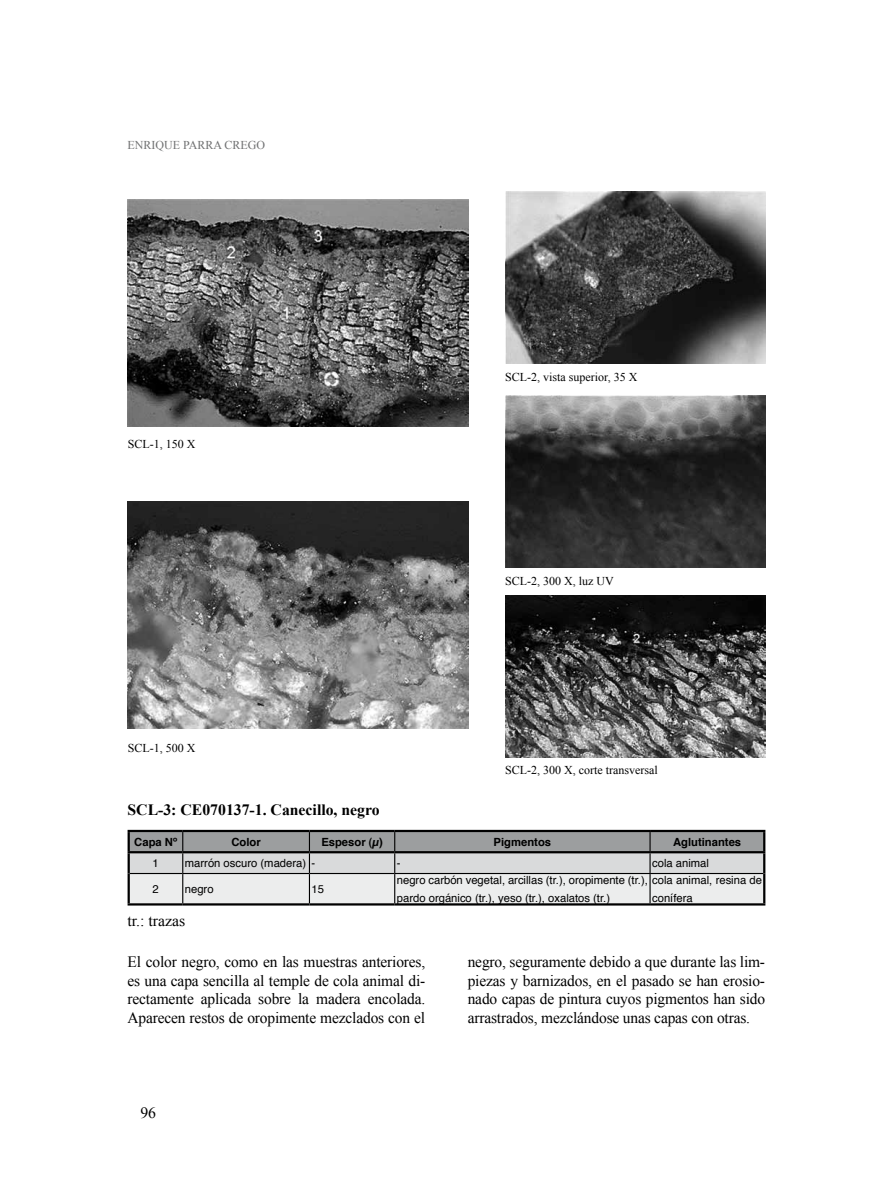
<style>
.page{position:relative;width:893px;height:1191px;background:#fff}
.page>*{position:absolute;margin:0;border:0;box-sizing:border-box;transform-origin:0 0}
.t1{font:15.75px/18.9px "Times New Roman";letter-spacing:-.01em;color:#000;text-align:justify}
.t2{font:700 15.75px "Times New Roman";color:#000}
.t3{font:12px "Times New Roman";color:#000}
.t4{font:12px "Times New Roman";color:#707172}
.t5{font:11.25px/18px "Helvetica";color:#000}
.t6{font:700 11.25px "Helvetica";color:#000}
</style>
<div class="page">
<img style="left:128px;top:199px;width:340px;height:227px">
<img style="left:128px;top:501px;width:340px;height:227px">
<img style="left:505px;top:191px;width:260px;height:173px">
<img style="left:505px;top:395px;width:260px;height:173px">
<img style="left:505px;top:595px;width:260px;height:162px">
<hr style="left:128px;top:830px;width:55px;height:2px;background:#000">
<hr style="left:183px;top:830px;width:126px;height:2px;background:#000">
<hr style="left:309px;top:830px;width:86px;height:2px;background:#000">
<hr style="left:395px;top:830px;width:255px;height:2px;background:#000">
<hr style="left:650px;top:830px;width:115px;height:2px;background:#000">
<hr style="left:128px;top:903px;width:55px;height:2px;background:#000">
<hr style="left:183px;top:903px;width:126px;height:2px;background:#000">
<hr style="left:309px;top:903px;width:86px;height:2px;background:#000">
<hr style="left:395px;top:903px;width:255px;height:2px;background:#000">
<hr style="left:650px;top:903px;width:115px;height:2px;background:#000">
<svg style="left:128px;top:831px;width:637px;height:73px;background:#c4c5c6"></svg>
<hr style="left:650px;top:873px;width:113px;height:1px;background:#000">
<hr style="left:649px;top:874px;width:2px;height:29px;background:#000">
<hr style="left:128px;top:851px;width:55px;height:2px;background:#000">
<hr style="left:183px;top:851px;width:126px;height:2px;background:#000">
<hr style="left:309px;top:851px;width:86px;height:2px;background:#000">
<hr style="left:395px;top:851px;width:255px;height:2px;background:#000">
<hr style="left:650px;top:851px;width:115px;height:2px;background:#000">
<p class="t4" style="left:128px;top:138px;width:139px">ENRIQUE PARRA CREGO</p>
<p class="t3" style="left:128px;top:437px;width:69px">SCL-1, 150 X</p>
<p class="t3" style="left:128px;top:741px;width:69px">SCL-1, 500 X</p>
<p class="t3" style="left:505px;top:369px;width:134px">SCL-2, vista superior, 35 X</p>
<p class="t3" style="left:505px;top:573px;width:110px">SCL-2, 300 X, luz UV</p>
<p class="t3" style="left:505px;top:763px;width:154px">SCL-2, 300 X, corte transversal</p>
<p class="t2" style="left:128px;top:801px;width:254px">SCL-3: CE070137-1. Canecillo, negro</p>
<p class="t6" style="left:134px;top:834px;width:44px">Capa Nº</p>
<p class="t6" style="left:231px;top:834px;width:31px">Color</p>
<p class="t6" style="left:321px;top:834px;width:63px">Espesor (µ)</p>
<p class="t6" style="left:494px;top:834px;width:59px">Pigmentos</p>
<p class="t6" style="left:673px;top:834px;width:70px">Aglutinantes</p>
<p class="t5" style="left:153px;top:855px;width:8px">1</p>
<p class="t5" style="left:185px;top:855px;width:132px">marrón oscuro (madera) -</p>
<p class="t5" style="left:397px;top:855px;width:5px">-</p>
<p class="t5" style="left:652px;top:855px;width:58px">cola animal</p>
<p class="t5" style="left:153px;top:881px;width:8px">2</p>
<p class="t5" style="left:185px;top:881px;width:30px">negro</p>
<p class="t5" style="left:312px;top:881px;width:14px">15</p>
<p class="t5" style="left:397px;top:872px;width:367px">negro carbón vegetal, arcillas (tr.), oropimente (tr.), cola animal, resina de pardo orgánico (tr.), yeso (tr.), oxalatos (tr.)</p>
<p class="t5" style="left:652px;top:890px;width:42px">conífera</p>
<p class="t1" style="left:128px;top:911px;width:59px">tr.: trazas</p>
<p class="t1" style="left:128px;top:951px;width:299px">El color negro, como en las muestras anteriores, es una capa sencilla al temple de cola animal di&shy;rectamente aplicada sobre la madera encolada.<br>Aparecen restos de oropimente mezclados con el</p>
<p class="t1" style="left:468px;top:951px;width:299px">negro, seguramente debido a que durante las lim&shy;piezas y barnizados, en el pasado se han erosio&shy;nado capas de pintura cuyos pigmentos han sido arrastrados, mezclándose unas capas con otras.</p>
<p class="t1" style="left:140px;top:1102px;width:17px">96</p>
</div>
